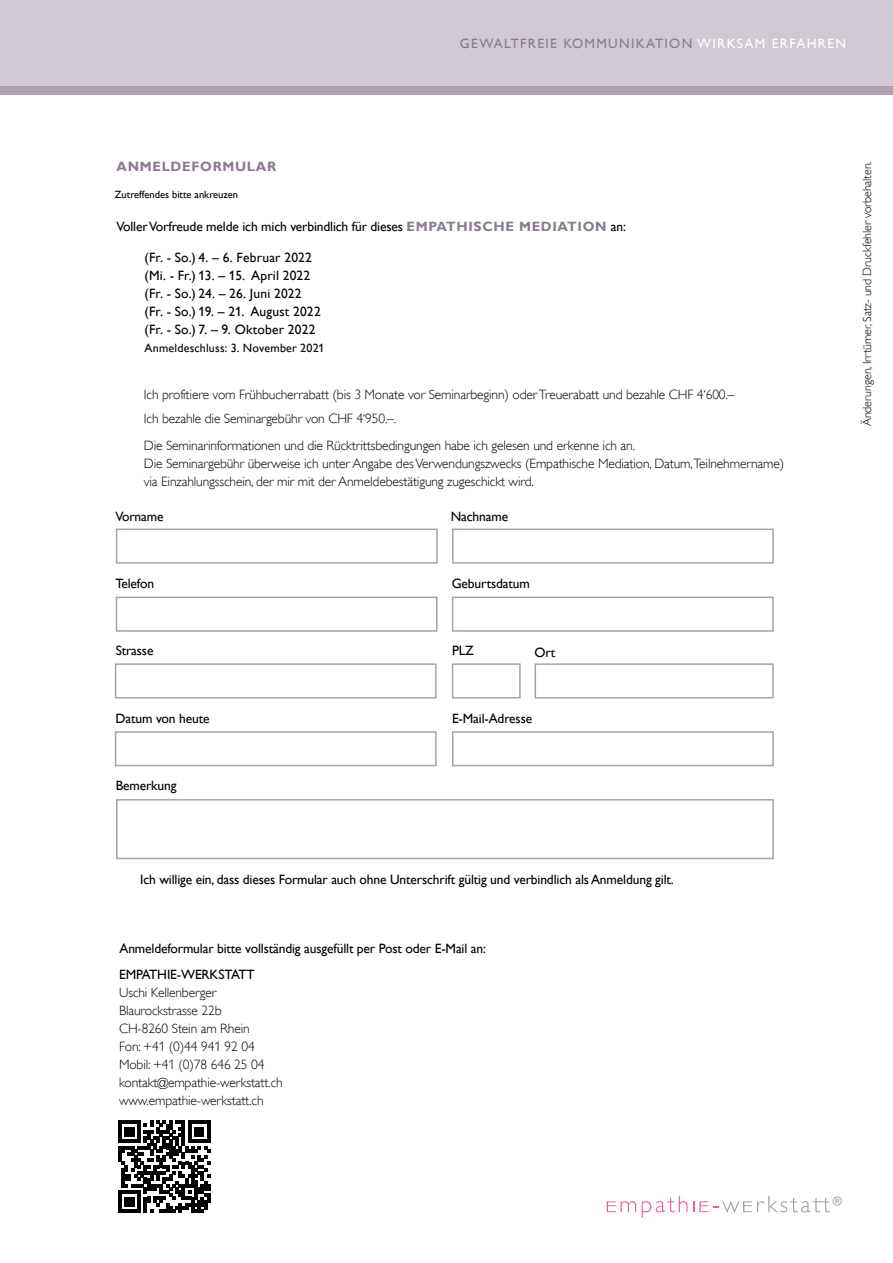
<style>
.page{position:relative;width:893px;height:1263px;background:#fff}
.page>*{position:absolute;margin:0;border:0;box-sizing:border-box;transform-origin:0 0}
.t1{font:300 13.5px/18px "Gill Alt One";letter-spacing:-.01em;color:#000}
.t2{font:13.5px "Gill Alt One";letter-spacing:-.01em;color:#000}
.t3{font:13.5px/18px "Gill Alt One";letter-spacing:.015em;color:#000}
.t4{font:700 13.5px "Gill Alt One";letter-spacing:.05em;color:#8d7993}
.t5{font:13.5px "Gill Alt One";letter-spacing:.1em;color:#8d7993}
.t6{font:13.5px "Gill Alt One";letter-spacing:.1em;color:#fff}
.t7{font:12.3px "Gill Sans";color:#9d9d9c}
.t8{font:300 12px "Gill Alt One";letter-spacing:-.01em;color:#000}
.t9{font:12px "Gill Alt One";letter-spacing:.02em;color:#000}
.t10{font:10.5px "Gill Alt One";color:#000}
.s1{color:#8d7993}
.s2{font-weight:700;color:#8d7993}
.s3{font-weight:400;color:#000}
</style>
<div class="page">
<svg style="left:642px;top:1196px;width:45px;height:22px"></svg>
<svg style="left:607px;top:1201px;width:29px;height:11px"></svg>
<svg style="left:693px;top:1196px;width:137px;height:16px"></svg>
<hr style="left:118px;top:1121px;width:4px;height:22px;background:#000">
<hr style="left:118px;top:1146px;width:4px;height:16px;background:#000">
<hr style="left:118px;top:1190px;width:4px;height:23px;background:#000">
<svg style="left:122px;top:1121px;width:88px;height:92px"></svg>
<div style="left:0;top:86px;width:893px;height:8px;background:#afa1b3"></div>
<div style="left:0;top:0;width:893px;height:86px;background:#d0c8d3"></div>
<div style="left:116px;top:529px;width:322px;height:35px;border:2px solid #ab9eb3"></div>
<div style="left:452px;top:529px;width:322px;height:35px;border:2px solid #ab9eb3"></div>
<div style="left:116px;top:597px;width:322px;height:35px;border:2px solid #ab9eb3"></div>
<div style="left:452px;top:597px;width:322px;height:35px;border:2px solid #ab9eb3"></div>
<div style="left:115px;top:663px;width:322px;height:35px;border:2px solid #ab9eb3"></div>
<div style="left:115px;top:731px;width:322px;height:35px;border:2px solid #ab9eb3"></div>
<div style="left:452px;top:731px;width:322px;height:35px;border:2px solid #ab9eb3"></div>
<div style="left:452px;top:663px;width:69px;height:35px;border:2px solid #ab9eb3"></div>
<div style="left:534px;top:663px;width:240px;height:35px;border:2px solid #ab9eb3"></div>
<div style="left:116px;top:799px;width:658px;height:60px;border:2px solid #ab9eb3"></div>
<p class="t5" style="left:460px;top:36px;width:22px">Gewaltf</p>
<p class="t5" style="left:528px;top:36px;width:16px">reie</p>
<p class="t5" style="left:563px;top:36px;width:32px">Kommunikati</p>
<p class="t6" style="left:669px;top:36px;width:67px"><span class="s1">on</span> Wirksame</p>
<p class="t6" style="left:780px;top:36px;width:19px">rfah</p>
<p class="t6" style="left:818px;top:36px;width:19px">ren</p>
<p class="t4" style="left:116px;top:159px;width:161px">ANMELDEFORMULAR</p>
<p class="t10" style="left:115px;top:188px;width:125px">Zutreffendes bitte ankreuzen</p>
<p class="t2" style="left:116px;top:218px;width:301px">VollerVorfreude melde ich mich verbindlich für dieses <span class="s2">EMPATHI</span></p>
<p class="t4" style="left:473px;top:218px;width:20px">SCHE</p>
<p class="t4" style="left:519px;top:218px;width:109px">MEDIATION <span class="s3">an:</span></p>
<p class="t3" style="left:145px;top:248px;width:178px">(Fr. - So.) 4. – 6. Februar 2022 (Mi. - Fr.) 13. – 15. April 2022 (Fr. - So.) 24. – 26. Juni 2022 (Fr. - So.) 19. – 21. August 2022 (Fr. - So.) 7. – 9. O ktober 2022</p>
<p class="t9" style="left:145px;top:341px;width:182px">Anmeldeschluss: 3. November 2021</p>
<p class="t1" style="left:144px;top:383px;width:592px;line-height:23.7px">Ich profitiere vom Frühbucherrabatt (bis 3 Monate vor Seminarbeginn) oder Treuerabatt und bezahle CHF 4‘600.–<br>Ich bezahle die Seminargebühr von CHF 4‘950.–.</p>
<p class="t1" style="left:144px;top:437px;width:642px">Die Seminarinformationen und die Rücktrittsbedingungen habe ich gelesen und erkenne ich an.<br>Die Seminargebühr überweise ich unter Angabe des Verwendungszwecks (Empathische Mediation, Datum,Teilnehmername) via Einzahlungsschein, der mir mit der Anmeldebestätigung zugeschickt wird.</p>
<p class="t2" style="left:115px;top:508px;width:50px">Vorname</p>
<p class="t2" style="left:451px;top:508px;width:59px">Nachname</p>
<p class="t2" style="left:115px;top:575px;width:40px">Telefon</p>
<p class="t2" style="left:452px;top:575px;width:80px">Geburtsdatum</p>
<p class="t2" style="left:116px;top:643px;width:39px">Strasse</p>
<p class="t2" style="left:452px;top:643px;width:23px">PLZ</p>
<p class="t2" style="left:534px;top:644px;width:22px">Ort</p>
<p class="t2" style="left:116px;top:711px;width:95px">Datum von heute</p>
<p class="t2" style="left:452px;top:711px;width:82px">E-Mail-Adresse</p>
<p class="t2" style="left:116px;top:778px;width:62px">Bemerkung</p>
<p class="t2" style="left:140px;top:871px;width:535px">Ich willige ein, dass dieses Formular auch ohne Unterschrift gültig und verbindlich als Anmeldung gilt.</p>
<p class="t2" style="left:119px;top:941px;width:368px">Anmeldeformular bitte vollständig ausgefüllt per Post oder E-Mail an:</p>
<p class="t2" style="left:119px;top:966px;width:137px">EMPATHIE-WERKSTATT</p>
<p class="t1" style="left:119px;top:983px;width:165px">Uschi Kellenberger<br>Blaurockstrasse 22b<br>CH-8260 Stein am Rhein<br>Fon: +41 (0)44 941 92 04<br>Mobil: +41 (0)78 646 25 04 kontakt@empathie-werkstatt.ch www.empathie-werkstatt.ch</p>
<p class="t8" style="left:860px;top:426px;width:266px;rotate:-90deg">Änderungen, Irrtümer, Satz- und Druckfehler vorbehalten.</p>
<p class="t7" style="left:833px;top:1193px;width:11px">®</p>
</div>
